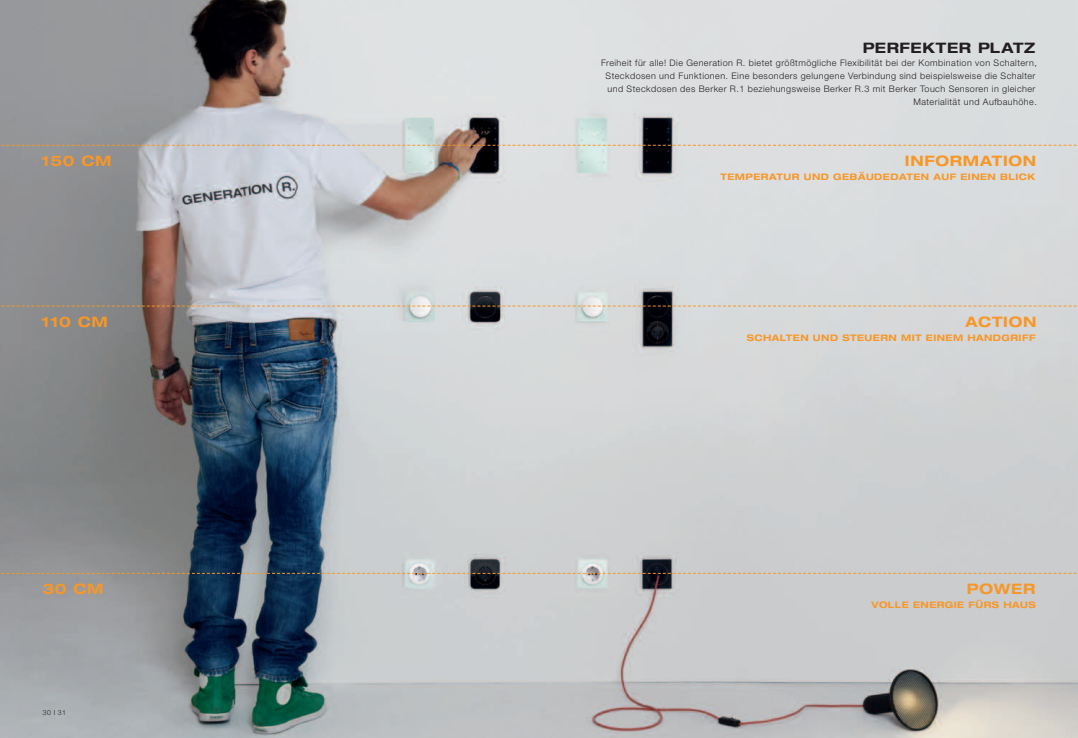
<style>
.page{position:relative;width:1078px;height:738px;background:#fff}
.page>*{position:absolute;margin:0;border:0;box-sizing:border-box;transform-origin:0 0}
.t1{font:700 expanded 14.4px "Helvetica Neue LT Pro";letter-spacing:.05em;color:#f79727}
.t2{font:700 expanded 14.4px "Helvetica Neue LT Pro";letter-spacing:.05em;color:#231f20}
.t3{font:300 9px/13px "Helvetica Neue LT Pro";letter-spacing:.05em;color:#231f20;text-align:right}
.t4{font:700 expanded 9px "Helvetica Neue LT Pro";letter-spacing:.05em;color:#f79727}
.t5{font:300 7px "Helvetica Neue LT Pro";color:#231f20}
</style>
<div class="page">
<img style="left:0;top:0;width:1077px;height:737px">
<svg style="left:0;top:145px;width:1077px;height:1px"></svg>
<svg style="left:0;top:305px;width:1077px;height:1px"></svg>
<svg style="left:0;top:572px;width:1077px;height:1px"></svg>
<h1 class="t2" style="left:862px;top:39px;width:173px">PERFEKTER PLATZ</h1>
<p class="t3" style="left:601px;top:56px;width:437px">Freiheit für alle! Die Generation R. bietet größtmögliche Flexibilität bei der Kombination von Schaltern, Steckdosen und Funktionen. Eine besonders gelungene Verbindung sind beispielsweise die Schalter und Steckdosen des Berker R.1 beziehungsweise Berker R.3 mit Berker Touch Sensoren in gleicher Materialität und Aufbauhöhe.</p>
<h1 class="t1" style="left:42px;top:152px;width:69px">150 CM</h1>
<h1 class="t1" style="left:904px;top:152px;width:133px">INFORMATION</h1>
<p class="t4" style="left:720px;top:171px;width:42px">TEMPERAT</p>
<p class="t4" style="left:783px;top:171px;width:124px">UR UND GEBÄUDEDATEN</p>
<p class="t4" style="left:933px;top:171px;width:47px">AUF EINEN</p>
<p class="t4" style="left:999px;top:171px;width:28px">BLICK</p>
<h1 class="t1" style="left:42px;top:312px;width:66px">110 CM</h1>
<h1 class="t1" style="left:965px;top:312px;width:72px">ACTION</h1>
<p class="t4" style="left:746px;top:331px;width:34px">SCHALTEN</p>
<p class="t4" style="left:812px;top:331px;width:38px">UND STE</p>
<p class="t4" style="left:864px;top:331px;width:17px">UERN</p>
<p class="t4" style="left:900px;top:331px;width:76px">MIT EINEM HAN</p>
<p class="t4" style="left:992px;top:331px;width:44px">DGRIFF</p>
<h1 class="t1" style="left:42px;top:579px;width:61px">30 CM</h1>
<h1 class="t1" style="left:966px;top:579px;width:70px">POWER</h1>
<p class="t4" style="left:871px;top:598px;width:9px">VOLLE</p>
<p class="t4" style="left:912px;top:598px;width:17px">ENERG</p>
<p class="t4" style="left:953px;top:598px;width:83px">IE FÜRS HAUS</p>
<p class="t5" style="left:43px;top:707px;width:25px">30 I 31</p>
</div>
